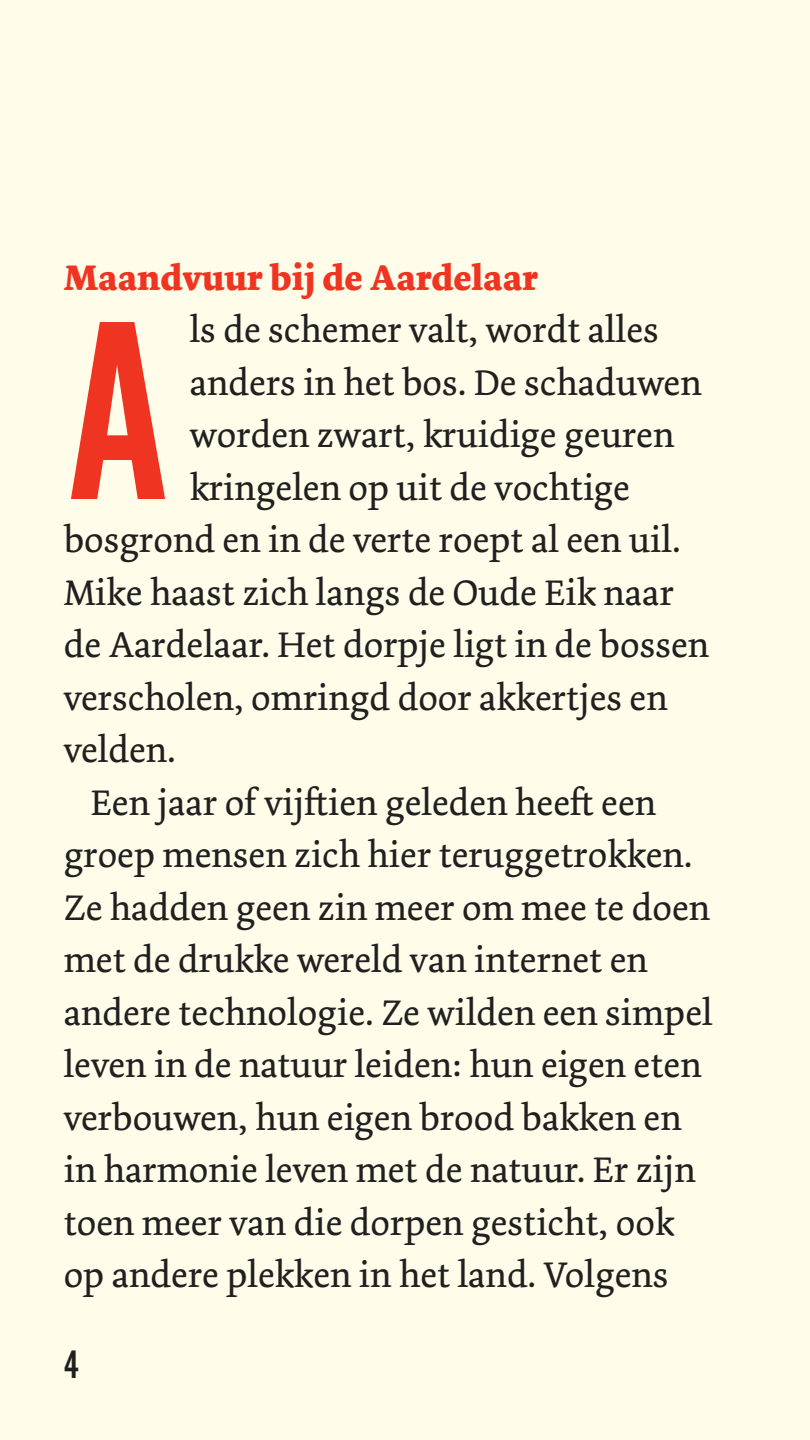
<style>
.page{position:relative;width:810px;height:1440px;background:#fffde9}
.page>*{position:absolute;margin:0;border:0;box-sizing:border-box;transform-origin:0 0}
.Begin_kapitaal{font:265.35px "Alternate Got No 2 D";color:#ef3522}
.paginacijfer{font:41.25px "Alternate Got No 2 D";color:#231f20}
.body{font:37.5px/52.5px "Dolly Pro";color:#231f20}
.body-2{font:700 37.5px "Dolly Pro";color:#ef3522}
</style>
<div class="page">
<p class="body-2" style="left:64px;top:253px;width:476px">Maandvuur bij de Aardelaar</p>
<p class="body" style="left:190px;top:303px;width:471px">ls de schemer valt, wordt alles</p>
<p class="body" style="left:190px;top:356px;width:514px">anders in het bos. De schaduwen</p>
<p class="body" style="left:190px;top:408px;width:486px">worden zwart, kruidige geuren</p>
<p class="body" style="left:190px;top:461px;width:442px">kringelen op uit de vochtige</p>
<p class="body" style="left:64px;top:513px;width:619px">bosgrond en in de verte roept al een uil.</p>
<p class="body" style="left:64px;top:566px;width:612px">Mike haast zich langs de Oude Eik naar</p>
<p class="body" style="left:64px;top:618px;width:647px">de Aardelaar. Het dorpje ligt in de bossen</p>
<p class="body" style="left:64px;top:671px;width:606px">verscholen, omringd door akkertjes en</p>
<p class="body" style="left:64px;top:723px;width:114px">velden.</p>
<p class="body" style="left:64px;top:776px;width:650px;text-indent:27px">Een jaar of vijftien geleden heeft een groep mensen zich hier teruggetrokken.<br>Ze hadden geen zin meer om mee te doen met de drukke wereld van internet en andere technologie. Ze wilden een simpel leven in de natuur leiden: hun eigen eten verbouwen, hun eigen brood bakken en in harmonie leven met de natuur. Er zijn toen meer van die dorpen gesticht, ook op andere plekken in het land. Volgens</p>
<p class="Begin_kapitaal" style="left:64px;top:271px;width:109px">A</p>
<p class="paginacijfer" style="left:64px;top:1342px;width:17px">4</p>
</div>
